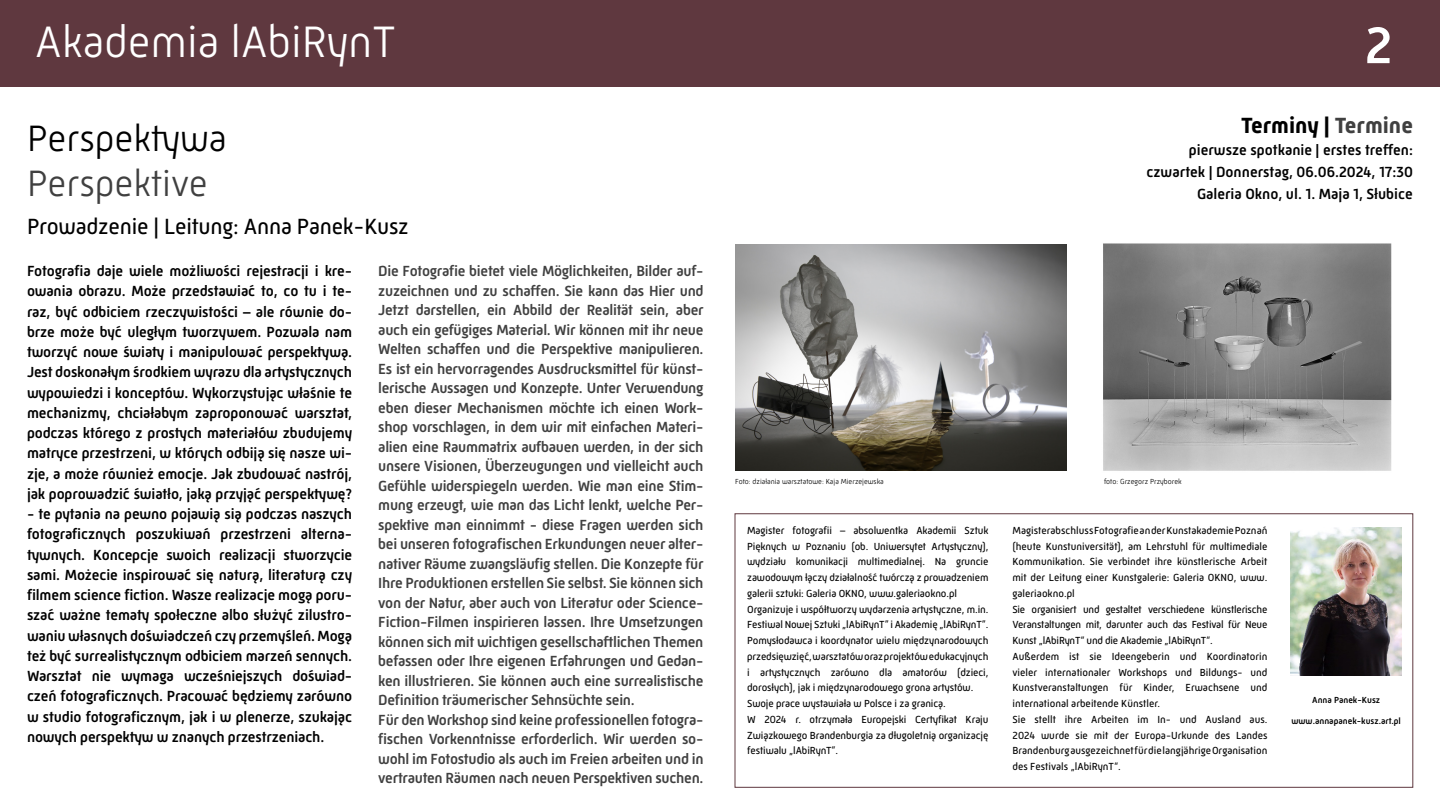
<style>
.page{position:relative;width:1440px;height:810px;background:#fff}
.page>*{position:absolute;margin:0;border:0;box-sizing:border-box;transform-origin:0 0}
.tytul{font:500 52.5px "Mic 32 New";color:#fff}
.t1{font:300 45px "Mic 32 New";color:#fff}
.tytul-2{font:300 37.5px "Mic 32 New";color:#000}
.tytul-3{font:300 37.5px "Mic 32 New";color:#404040}
.lead{font:22.5px "Mic 32 New";letter-spacing:-.01em;color:#000}
.mic_PL{font:700 22.5px "Mic 32 New";color:#000}
.mic_DE{font:500 15px/19.5px "Mic 32 New";letter-spacing:-.02em;color:#404040;text-align:justify}
.mic_PL-2{font:500 15px/20.2px "Mic 32 New";letter-spacing:-.01em;color:#000;text-align:justify}
.mic_PL-3{font:10.5px/15.8px "Mic 32 New";letter-spacing:-.01em;color:#000;text-align:justify}
.t2{font:500 9px "Mic 32 New";color:#000}
.t3{font:300 7.5px "Mic 32 New";color:#000}
.s1{color:#404040}
</style>
<div class="page">
<div style="left:0;top:0;width:1440px;height:87px;background:#5f383f"></div>
<img style="left:735px;top:244px;width:332px;height:227px">
<img style="left:1103px;top:243px;width:289px;height:228px">
<div style="left:735px;top:514px;width:678px;height:274px;border:1px solid #5f383f"></div>
<img style="left:1291px;top:527px;width:111px;height:148px">
<h2 class="t1" style="left:35px;top:17px;width:362px">Akademia lAbiRynT</h2>
<p class="tytul-2" style="left:27px;top:117px;width:201px">Perspektywa</p>
<p class="tytul-3" style="left:27px;top:162px;width:182px">Perspektive</p>
<p class="lead" style="left:27px;top:213px;width:383px">Prowadzenie | Leitung: Anna Panek-Kusz</p>
<p class="mic_PL-2" style="left:27px;top:261px;width:327px">Fotografia daje wiele możliwości rejestracji i kre&shy;owania obrazu. Może przedstawiać to, co tu i te&shy;raz, być odbiciem rzeczywistości – ale równie do&shy;brze może być uległym tworzywem. Pozwala nam tworzyć nowe światy i manipulować perspektywą.<br>Jest doskonałym środkiem wyrazu dla artystycznych wypowiedzi i konceptów. Wykorzystując właśnie te mechanizmy, chciałabym zaproponować warsztat, podczas którego z prostych materiałów zbudujemy matryce przestrzeni, w których odbiją się nasze wi&shy;zje, a może również emocje. Jak zbudować nastrój, jak poprowadzić światło, jaką przyjąć perspektywę?</p>
<p class="mic_PL-2" style="left:27px;top:504px;width:327px">- te pytania na pewno pojawią sią podczas naszych fotograficznych poszukiwań przestrzeni alterna&shy;tywnych. Koncepcje swoich realizacji stworzycie sami. Możecie inspirować się naturą, literaturą czy filmem science fiction. Wasze realizacje mogą poru&shy;szać ważne tematy społeczne albo służyć zilustro&shy;waniu własnych doświadczeń czy przemyśleń. Mogą też być surrealistycznym odbiciem marzeń sennych.</p>
<p class="mic_PL-2" style="left:27px;top:666px;width:327px">Warsztat nie wymaga wcześniejszych doświad&shy;czeń fotograficznych. Pracować będziemy zarówno w studio fotograficznym, jak i w plenerze, szukając nowych perspektyw w znanych przestrzeniach.</p>
<p class="mic_DE" style="left:378px;top:261px;width:327px">Die Fotografie bietet viele Möglichkeiten, Bilder auf&shy;zuzeichnen und zu schaffen. Sie kann das Hier und Jetzt darstellen, ein Abbild der Realität sein, aber auch ein gefügiges Material. Wir können mit ihr neue Welten schaffen und die Perspektive manipulieren.<br>Es ist ein hervorragendes Ausdrucksmittel für künst&shy;lerische Aussagen und Konzepte. Unter Verwendung eben dieser Mechanismen möchte ich einen Work&shy;shop vorschlagen, in dem wir mit einfachen Materi&shy;alien eine Raummatrix aufbauen werden, in der sich unsere Visionen, Überzeugungen und vielleicht auch Gefühle widerspiegeln werden. Wie man eine Stim&shy;mung erzeugt, wie man das Licht lenkt, welche Per&shy;spektive man einnimmt - diese Fragen werden sich bei unseren fotografischen Erkundungen neuer alter&shy;nativer Räume zwangsläufig stellen. Die Konzepte für Ihre Produktionen erstellen Sie selbst. Sie können sich von der Natur, aber auch von Literatur oder Science-Fiction-Filmen inspirieren lassen. Ihre Umsetzungen können sich mit wichtigen gesellschaftlichen Themen befassen oder Ihre eigenen Erfahrungen und Gedan&shy;ken illustrieren. Sie können auch eine surrealistische Definition träumerischer Sehnsüchte sein.</p>
<p class="mic_DE" style="left:378px;top:710px;width:327px">Für den Workshop sind keine professionellen fotogra&shy;fischen Vorkenntnisse erforderlich. Wir werden so&shy;wohl im Fotostudio als auch im Freien arbeiten und in vertrauten Räumen nach neuen Perspektiven suchen.</p>
<p class="tytul" style="left:1365px;top:15px;width:29px">2</p>
<p class="mic_PL" style="left:1241px;top:113px;width:173px">Terminy | <span class="s1">Termine</span></p>
<p class="mic_PL-2" style="left:1189px;top:140px;width:226px">pierwsze spotkanie | erstes treffen:</p>
<p class="mic_PL-2" style="left:1146px;top:161px;width:268px;line-height:21.8px;text-align:right">czwartek | Donnerstag, 06.06.2024, 17:30<br>Galeria Okno, ul. 1. Maja 1, Słubice</p>
<p class="t3" style="left:735px;top:477px;width:150px">Foto: działania warsztatowe: Kaja Mierzejewska</p>
<p class="t3" style="left:1104px;top:477px;width:79px">foto: Grzegorz Przyborek</p>
<p class="mic_PL-3" style="left:747px;top:522px;width:243px">Magister fotografii – absolwentka Akademii Sztuk Pięknych w Poznaniu (ob. Uniwersytet Artystyczny), wydziału komunikacji multimedialnej. Na gruncie zawodowym łączy działalność twórczą z prowadzeniem galerii sztuki: Galeria OKNO, www.galeriaokno.pl</p>
<p class="mic_PL-3" style="left:747px;top:601px;width:243px">Organizuje i współtworzy wydarzenia artystyczne, m.in.<br>Festiwal Nowej Sztuki „lAbiRynT” i Akademię „lAbiRynT”.</p>
<p class="mic_PL-3" style="left:747px;top:633px;width:243px">Pomysłodawca i koordynator wielu międzynarodowych przedsięwzięć, warsztatów oraz projektów edukacyjnych i artystycznych zarówno dla amatorów (dzieci, dorosłych), jak i międzynarodowego grona artystów.</p>
<p class="mic_PL-3" style="left:747px;top:696px;width:200px">Swoje prace wystawiała w Polsce i za granicą.</p>
<p class="mic_PL-3" style="left:747px;top:711px;width:243px">W 2024 r. otrzymała Europejski Certyfikat Kraju Związkowego Brandenburgia za długoletnią organizację festiwalu „lAbiRynT”.</p>
<p class="mic_PL-3" style="left:1012px;top:522px;width:257px">Magisterabschluss Fotografie an der Kunstakademie Poznań (heute Kunstuniversität), am Lehrstuhl für multimediale Kommunikation. Sie verbindet ihre künstlerische Arbeit mit der Leitung einer Kunstgalerie: Galeria OKNO, www. galeriaokno.pl</p>
<p class="mic_PL-3" style="left:1012px;top:601px;width:257px">Sie organisiert und gestaltet verschiedene künstlerische Veranstaltungen mit, darunter auch das Festival für Neue Kunst „lAbiRynT“ und die Akademie „lAbiRynT“.</p>
<p class="mic_PL-3" style="left:1012px;top:648px;width:257px">Außerdem ist sie Ideengeberin und Koordinatorin vieler internationaler Workshops und Bildungs- und Kunstveranstaltungen für Kinder, Erwachsene und international arbeitende Künstler.</p>
<p class="mic_PL-3" style="left:1012px;top:711px;width:257px">Sie stellt ihre Arbeiten im In- und Ausland aus.<br>2024 wurde sie mit der Europa-Urkunde des Landes Brandenburg ausgezeichnet für die langjährige Organisation des Festivals „lAbiRynT“.</p>
<p class="t2" style="left:1312px;top:694px;width:69px">Anna Panek-Kusz</p>
<p class="t2" style="left:1291px;top:716px;width:111px">www.annapanek-kusz.art.pl</p>
</div>
